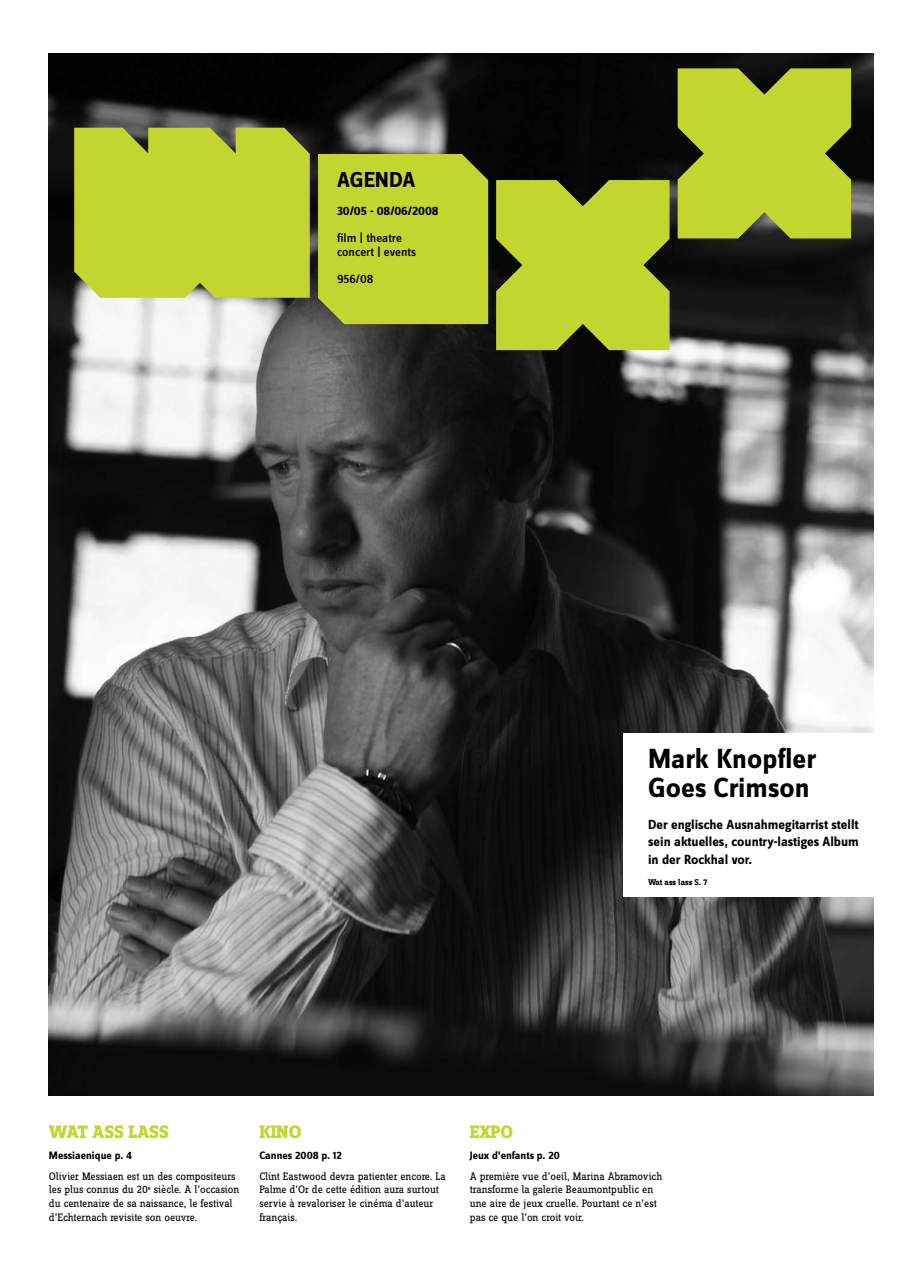
<style>
.page{position:relative;width:922px;height:1276px;background:#fff}
.page>*{position:absolute;margin:0;border:0;box-sizing:border-box;transform-origin:0 0}
.t1{font:700 28.75px/28.8px "Zine Sans Dis";color:#000}
.t2{font:700 22.5px "Zine Sans Dis";color:#000}
.t3{font:800 18.75px "Zine Slab Dis";color:#c1d72f}
.t4{font:700 13.75px/17.5px "Zine Sans Dis";color:#000;text-align:justify}
.t5{font:500 12.75px/13.8px "Zine Sans Dis";color:#000}
.t6{font:700 12.75px "Zine Sans Dis";color:#000}
.t7{font:11.25px/13.8px "Zine Slab Dis";letter-spacing:-.01em;color:#000}
.t8{font:700 11.25px "Zine Sans Dis";color:#000}
.t9{font:700 8.75px "Zine Slab Dis";color:#000}
</style>
<div class="page">
<img style="left:49px;top:53px;width:823px;height:1042px">
<svg style="left:496px;top:180px;width:173px;height:170px;background:#afc32b"></svg>
<svg style="left:677px;top:68px;width:173px;height:170px;background:#b0c42c"></svg>
<div style="left:318px;top:154px;width:170px;height:170px;background:#c1d72f"></div>
<div style="left:74px;top:128px;width:236px;height:170px;background:#c1d72f"></div>
<div style="left:622px;top:733px;width:267px;height:164px;background:#fff"></div>
<h2 class="t2" style="left:337px;top:168px;width:80px">AGENDA</h2>
<p class="t6" style="left:337px;top:204px;width:103px">30/05 - 08/06/2008</p>
<p class="t5" style="left:337px;top:232px;width:81px">film | theatre concert | events</p>
<p class="t5" style="left:337px;top:273px;width:38px">956/08</p>
<h3 class="t3" style="left:49px;top:1121px;width:121px">WAT ASS LASS</h3>
<h3 class="t3" style="left:259px;top:1121px;width:43px">KINO</h3>
<h3 class="t3" style="left:469px;top:1121px;width:45px">EXPO</h3>
<h1 class="t1" style="left:648px;top:746px;width:170px">Mark Knopfler<br>Goes Crimson</h1>
<p class="t4" style="left:648px;top:816px;width:212px">Der englische Ausnahmegitarrist stellt sein aktuelles, country-lastiges Album in der Rockhal vor.</p>
<p class="t9" style="left:648px;top:877px;width:61px">Wat ass lass S. 7</p>
<p class="t8" style="left:49px;top:1149px;width:85px">Messiaenique p. 4</p>
<p class="t7" style="left:49px;top:1169px;width:192px">Olivier Messiaen est un des compositeurs les plus connus du 20<sup>e</sup> siècle. A l’occasion du centenaire de sa naissance, le festival d’Echternach revisite son oeuvre.</p>
<p class="t8" style="left:259px;top:1149px;width:84px">Cannes 2008 p. 12</p>
<p class="t7" style="left:259px;top:1169px;width:188px">Clint Eastwood devra patienter encore. La Palme d’Or de cette édition aura surtout servie à revaloriser le cinéma d’auteur français.</p>
<p class="t8" style="left:469px;top:1149px;width:91px">Jeux d’enfants p. 20</p>
<p class="t7" style="left:469px;top:1169px;width:194px">A première vue d’oeil, Marina Abramovich transforme la galerie Beaumontpublic en une aire de jeux cruelle. Pourtant ce n’est pas ce que l’on croit voir.</p>
</div>
